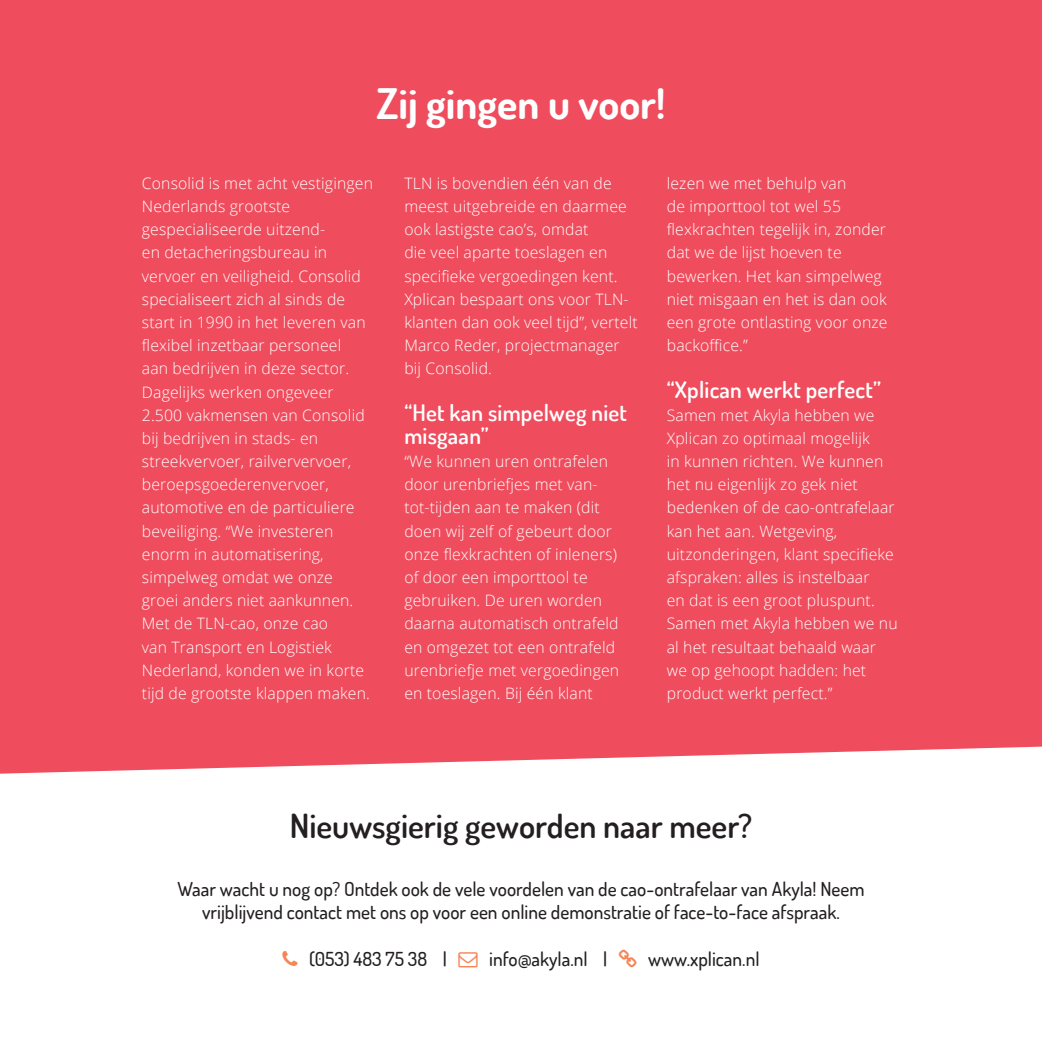
<style>
.page{position:relative;width:1042px;height:1042px;background:#fff}
.page>*{position:absolute;margin:0;border:0;box-sizing:border-box;transform-origin:0 0}
.t1{font:700 42px "Dosis";color:#fff}
.t2{font:600 33.25px "Dosis";color:#231f20}
.t3{font:600 22.75px/23.1px "Dosis";letter-spacing:.01em;color:#fff}
.t4{font:500 19.25px/23.1px "Dosis";color:#231f20;text-align:center}
.t5{font:300 15.75px/23.3px "Open Sans";letter-spacing:.01em;color:#fff}
</style>
<div class="page">
<div style="left:0;top:0;width:1042px;height:773px;background:#ef4d5e"></div>
<p class="t1" style="left:376px;top:77px;width:290px">Zij gingen u voor!</p>
<p class="t5" style="left:142px;top:171px;width:233px">Consolid is met acht vestigingen<br>Nederlands grootste gespecialiseerde uitzend-<br>en detacheringsbureau in vervoer en veiligheid. Consolid specialiseert zich al sinds de start in 1990 in het leveren van flexibel inzetbaar personeel<br>aan bedrijven in deze sector.<br>Dagelijks werken ongeveer<br>2.500 vakmensen van Consolid bij bedrijven in stads- en streekvervoer, railververvoer, beroepsgoederenvervoer, automotive en de particuliere beveiliging. “We investeren enorm in automatisering, simpelweg omdat we onze groei anders niet aankunnen.<br>Met de TLN-cao, onze cao<br>van Transport en Logistiek<br>Nederland, konden we in korte tijd de grootste klappen maken.</p>
<p class="t5" style="left:404px;top:171px;width:235px">TLN is bovendien één van de meest uitgebreide en daarmee ook lastigste cao’s, omdat<br>die veel aparte toeslagen en specifieke vergoedingen kent.<br>Xplican bespaart ons voor TLN&shy;klanten dan ook veel tijd”, vertelt<br>Marco Reder, projectmanager bij Consolid.</p>
<p class="t3" style="left:404px;top:400px;width:224px">“Het kan simpelweg niet misgaan”</p>
<p class="t5" style="left:404px;top:449px;width:216px">“We kunnen uren ontrafelen door urenbriefjes met van&shy;tot-tijden aan te maken (dit doen wij zelf of gebeurt door onze flexkrachten of inleners) of door een importtool te gebruiken. De uren worden daarna automatisch ontrafeld en omgezet tot een ontrafeld urenbriefje met vergoedingen en toeslagen. Bij één klant</p>
<p class="t5" style="left:667px;top:171px;width:222px">lezen we met behulp van<br>de importtool tot wel 55 flexkrachten tegelijk in, zonder dat we de lijst hoeven te bewerken. Het kan simpelweg niet misgaan en het is dan ook een grote ontlasting voor onze backoffice.”</p>
<p class="t3" style="left:667px;top:377px;width:216px">“Xplican werkt perfect”</p>
<p class="t5" style="left:667px;top:403px;width:232px">Samen met Akyla hebben we<br>Xplican zo optimaal mogelijk<br>in kunnen richten. We kunnen het nu eigenlijk zo gek niet bedenken of de cao-ontrafelaar kan het aan. Wetgeving, uitzonderingen, klant specifieke afspraken: alles is instelbaar<br>en dat is een groot pluspunt.<br>Samen met Akyla hebben we nu al het resultaat behaald waar we op gehoopt hadden: het product werkt perfect.”</p>
<p class="t2" style="left:290px;top:804px;width:464px">Nieuwsgierig geworden naar meer?</p>
<p class="t4" style="left:177px;top:877px;width:689px">Waar wacht u nog op? Ontdek ook de vele voordelen van de cao-ontrafelaar van Akyla! Neem vrijblijvend contact met ons op voor een online demonstratie of face-to-face afspraak.</p>
<p class="t4" style="left:309px;top:946px;width:139px">(053) 483 75 38 |</p>
<p class="t4" style="left:489px;top:946px;width:120px">info@akyla.nl |</p>
<p class="t4" style="left:648px;top:946px;width:113px">www.xplican.nl</p>
</div>
